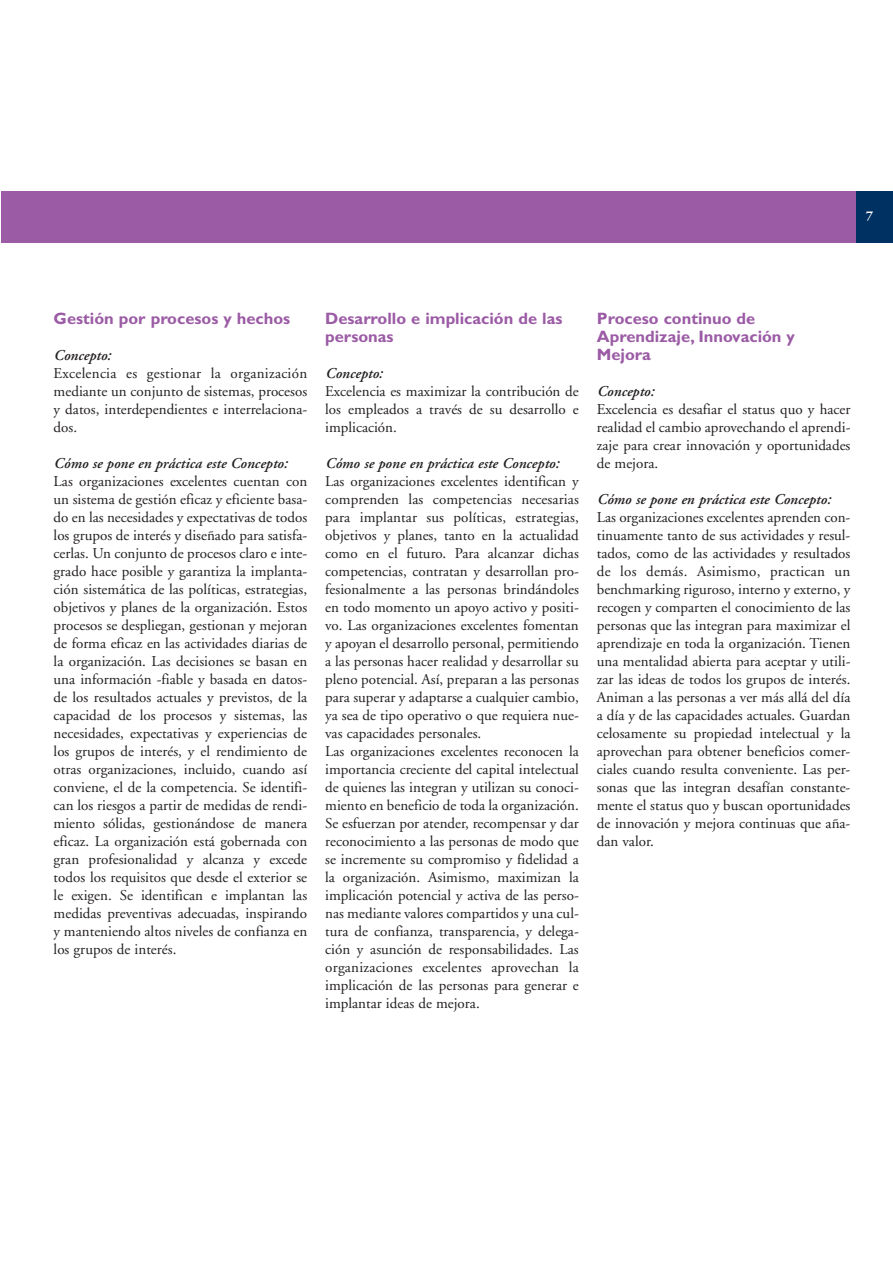
<style>
.page{position:relative;width:893px;height:1263px;background:#fff}
.page>*{position:absolute;margin:0;border:0;box-sizing:border-box;transform-origin:0 0}
.t1{font:700 16.5px/18px "Gill Sans";color:#9b5ba5}
.t2{font:15px/18px "Adobe Garamond";color:#231f20;text-align:justify}
.t3{font:italic 600 15px "Adobe Garamond";color:#231f20}
.t4{font:700 13.5px "Adobe Garamond";color:#fff}
</style>
<div class="page">
<div style="left:1px;top:191px;width:855px;height:51px;background:#9b5ba5"></div>
<div style="left:856px;top:191px;width:36px;height:51px;background:#003163"></div>
<p class="t4" style="left:866px;top:210px;width:9px">7</p>
<p class="t1" style="left:54px;top:311px;width:238px">Gestión por procesos y hechos</p>
<p class="t3" style="left:54px;top:349px;width:59px">Concepto:</p>
<p class="t2" style="left:54px;top:366px;width:255px">Excelencia es gestionar la organización mediante un conjunto de sistemas, procesos y datos, interdependientes e interrelaciona&shy;dos.</p>
<p class="t3" style="left:54px;top:457px;width:235px">Cómo se pone en práctica este Concepto:</p>
<p class="t2" style="left:54px;top:474px;width:255px">Las organizaciones excelentes cuentan con un sistema de gestión eficaz y eficiente basa&shy;do en las necesidades y expectativas de todos los grupos de interés y diseñado para satisfa&shy;cerlas. Un conjunto de procesos claro e inte&shy;grado hace posible y garantiza la implanta&shy;ción sistemática de las políticas, estrategias, objetivos y planes de la organización. Estos procesos se despliegan, gestionan y mejoran de forma eficaz en las actividades diarias de la organización. Las decisiones se basan en una información -fiable y basada en datos&shy;de los resultados actuales y previstos, de la capacidad de los procesos y sistemas, las necesidades, expectativas y experiencias de los grupos de interés, y el rendimiento de otras organizaciones, incluido, cuando así conviene, el de la competencia. Se identifi&shy;can los riesgos a partir de medidas de rendi&shy;miento sólidas, gestionándose de manera eficaz. La organización está gobernada con gran profesionalidad y alcanza y excede todos los requisitos que desde el exterior se le exigen. Se identifican e implantan las medidas preventivas adecuadas, inspirando y manteniendo altos niveles de confianza en los grupos de interés.</p>
<p class="t1" style="left:325px;top:311px;width:239px">Desarrollo e implicación de las personas</p>
<p class="t3" style="left:325px;top:367px;width:59px">Concepto:</p>
<p class="t2" style="left:325px;top:384px;width:255px">Excelencia es maximizar la contribución de los empleados a través de su desarrollo e implicación.</p>
<p class="t3" style="left:325px;top:457px;width:235px">Cómo se pone en práctica este Concepto:</p>
<p class="t2" style="left:325px;top:474px;width:255px;text-align:left">Las organizaciones excelentes identifican y comprenden las competencias necesarias para implantar sus políticas, estrategias, objetivos y planes, tanto en la actualidad como en el futuro. Para alcanzar dichas competencias, contratan y desarrollan pro&shy;fesionalmente a las personas brindándoles en todo momento un apoyo activo y positi&shy;vo. Las organizaciones excelentes fomentan y apoyan el desarrollo personal, permitiendo a las personas hacer realidad y desarrollar su pleno potencial. Así, preparan a las personas para superar y adaptarse a cualquier cambio, ya sea de tipo operativo o que requiera nue&shy;vas capacidades personales.<br>Las organizaciones excelentes reconocen la importancia creciente del capital intelectual de quienes las integran y utilizan su conoci&shy;miento en beneficio de toda la organización.<br>Se esfuerzan por atender, recompensar y dar reconocimiento a las personas de modo que se incremente su compromiso y fidelidad a la organización. Asimismo, maximizan la implicación potencial y activa de las perso&shy;nas mediante valores compartidos y una cul&shy;tura de confianza, transparencia, y delega&shy;ción y asunción de responsabilidades. Las organizaciones excelentes aprovechan la implicación de las personas para generar e implantar ideas de mejora.</p>
<p class="t1" style="left:597px;top:311px;width:200px">Proceso continuo de<br>Aprendizaje, Innovación y<br>Mejora</p>
<p class="t3" style="left:597px;top:385px;width:59px">Concepto:</p>
<p class="t2" style="left:597px;top:402px;width:255px">Excelencia es desafiar el status quo y hacer realidad el cambio aprovechando el aprendi&shy;zaje para crear innovación y oportunidades de mejora.</p>
<p class="t3" style="left:597px;top:493px;width:235px">Cómo se pone en práctica este Concepto:</p>
<p class="t2" style="left:597px;top:510px;width:255px">Las organizaciones excelentes aprenden con&shy;tinuamente tanto de sus actividades y resul&shy;tados, como de las actividades y resultados de los demás. Asimismo, practican un benchmarking riguroso, interno y externo, y recogen y comparten el conocimiento de las personas que las integran para maximizar el aprendizaje en toda la organización. Tienen una mentalidad abierta para aceptar y utili&shy;zar las ideas de todos los grupos de interés.<br>Animan a las personas a ver más allá del día a día y de las capacidades actuales. Guardan celosamente su propiedad intelectual y la aprovechan para obtener beneficios comer&shy;ciales cuando resulta conveniente. Las per&shy;sonas que las integran desafían constante&shy;mente el status quo y buscan oportunidades de innovación y mejora continuas que aña&shy;dan valor.</p>
</div>
